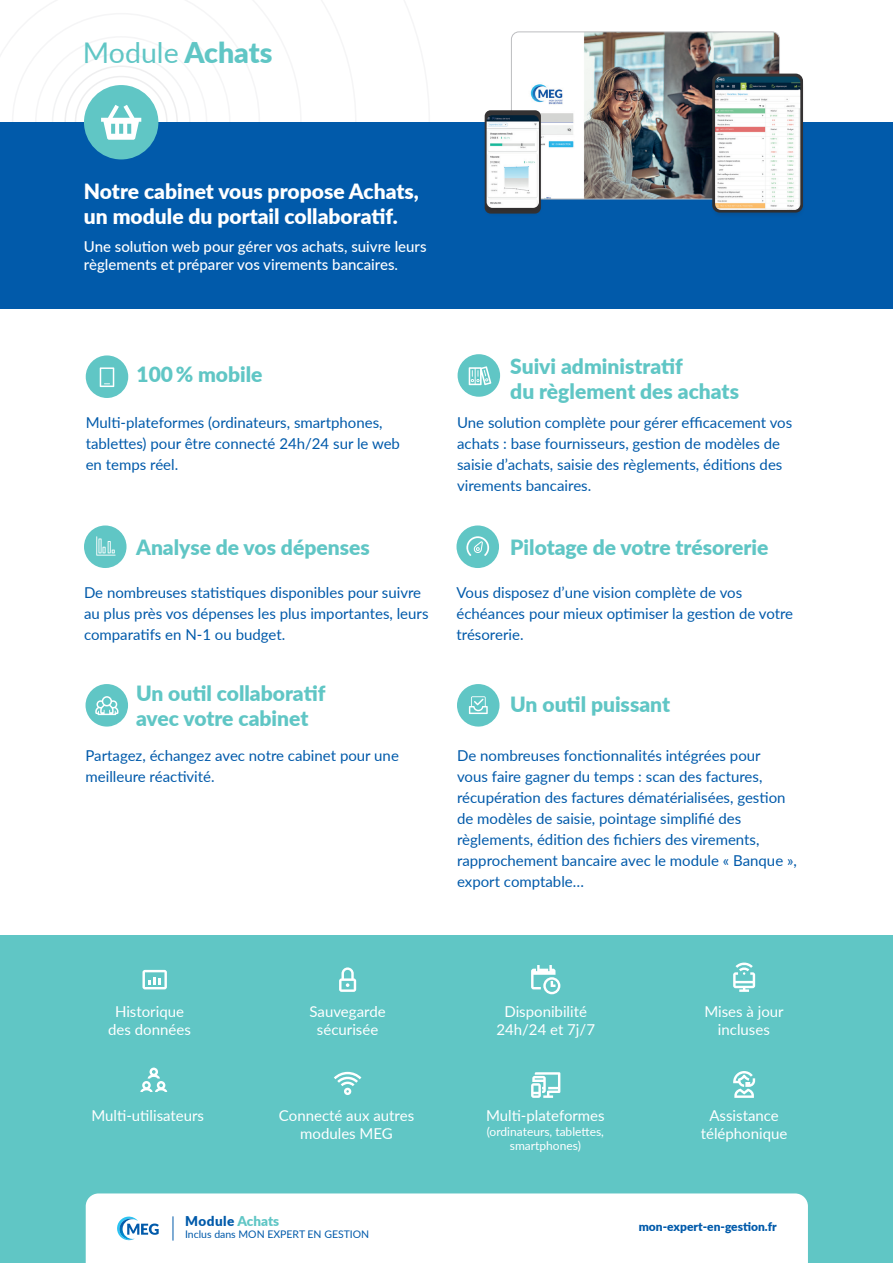
<style>
.page{position:relative;width:893px;height:1263px;background:#fff}
.page>*{position:absolute;margin:0;border:0;box-sizing:border-box;transform-origin:0 0}
.t1{font:28.5px "Lato";color:#60c6c5}
.t2{font:900 21px/25.2px "Lato";color:#60c6c5}
.t3{font:900 21px/25.2px "Lato";color:#fff}
.t4{font:15px/21px "Lato";color:#015aaa}
.t5{font:15px/18px "Lato";color:#fff;text-align:center}
.t6{font:500 15px/18px "Lato";color:#fff}
.t7{font:900 13.5px "Lato";letter-spacing:.01em;color:#015aaa}
.t8{font:12px/14.4px "Lato";color:#fff;text-align:center}
.t9{font:900 12px "Lato";color:#015aaa}
.t10{font:10.5px "Lato";color:#015aaa}
.s1{font-weight:900}
.s2{color:#60c6c5}
</style>
<div class="page">
<div style="left:0;top:935px;width:893px;height:328px;background:#60c6c5"></div>
<div style="left:0;top:122px;width:893px;height:187px;background:#015aaa"></div>
<img style="left:511px;top:32px;width:268px;height:165px">
<div style="left:511px;top:32px;width:269px;height:167px;border:1px solid #bcbdc0;border-radius:7px"></div>
<div style="left:710px;top:76px;width:95px;height:143px;background:#231f20;opacity:.2"></div>
<img style="left:715px;top:77px;width:85px;height:133px">
<div style="left:485px;top:110px;width:56px;height:104px;background:#353334;border-radius:6px"></div>
<div style="left:482px;top:115px;width:61px;height:102px;background:#231f20;opacity:.2"></div>
<img style="left:487px;top:115px;width:52px;height:93px">
<div style="left:86px;top:1193px;width:722px;height:70px;background:#fff"></div>
<svg style="left:458px;top:354px;width:42px;height:43px"></svg>
<div style="left:456px;top:525px;width:43px;height:43px;background:#60c6c5;border-radius:50%"></div>
<svg style="left:466px;top:536px;width:23px;height:20px"></svg>
<svg style="left:457px;top:684px;width:42px;height:42px"></svg>
<svg style="left:84px;top:525px;width:43px;height:43px"></svg>
<svg style="left:86px;top:684px;width:42px;height:42px"></svg>
<svg style="left:86px;top:355px;width:42px;height:43px"></svg>
<svg style="left:173px;top:1216px;width:1px;height:24px"></svg>
<svg style="left:117px;top:1216px;width:42px;height:24px"></svg>
<svg style="left:142px;top:970px;width:25px;height:19px"></svg>
<svg style="left:339px;top:967px;width:17px;height:25px"></svg>
<svg style="left:531px;top:965px;width:29px;height:29px"></svg>
<svg style="left:334px;top:1072px;width:27px;height:23px"></svg>
<svg style="left:733px;top:962px;width:22px;height:30px"></svg>
<svg style="left:531px;top:1072px;width:29px;height:26px"></svg>
<svg style="left:733px;top:1071px;width:22px;height:27px"></svg>
<svg style="left:140px;top:1067px;width:27px;height:25px"></svg>
<div style="left:84px;top:85px;width:74px;height:74px;background:#60c6c5;border-radius:50%"></div>
<svg style="left:101px;top:105px;width:40px;height:35px"></svg>
<h1 class="t1" style="left:83px;top:32px;width:191px">Module <span class="s1">Achats</span></h1>
<h2 class="t3" style="left:84px;top:178px;width:336px">Notre cabinet vous propose Achats, un module du portail collaboratif.</h2>
<p class="t6" style="left:84px;top:237px;width:344px">Une solution web pour gérer vos achats, suivre leurs règlements et préparer vos virements bancaires.</p>
<h2 class="t2" style="left:136px;top:361px;width:128px">100 % mobile</h2>
<h2 class="t2" style="left:510px;top:352px;width:230px">Suivi administratif<br>du règlement des achats</h2>
<p class="t4" style="left:86px;top:411px;width:316px">Multi-plateformes (ordinateurs, smartphones, tablettes) pour être connecté 24h/24 sur le web en temps réel.</p>
<p class="t4" style="left:457px;top:411px;width:337px">Une solution complète pour gérer efficacement vos achats : base fournisseurs, gestion de modèles de saisie d’achats, saisie des règlements, éditions des virements bancaires.</p>
<h2 class="t2" style="left:136px;top:534px;width:235px">Analyse de vos dépenses</h2>
<h2 class="t2" style="left:510px;top:534px;width:260px">Pilotage de votre trésorerie</h2>
<p class="t4" style="left:84px;top:581px;width:346px">De nombreuses statistiques disponibles pour suivre au plus près vos dépenses les plus importantes, leurs comparatifs en N-1 ou budget.</p>
<p class="t4" style="left:456px;top:581px;width:338px">Vous disposez d’une vision complète de vos échéances pour mieux optimiser la gestion de votre trésorerie.</p>
<h2 class="t2" style="left:136px;top:680px;width:191px">Un outil collaboratif avec votre cabinet</h2>
<h2 class="t2" style="left:510px;top:691px;width:161px">Un outil puissant</h2>
<p class="t4" style="left:86px;top:745px;width:315px">Partagez, échangez avec notre cabinet pour une meilleure réactivité.</p>
<p class="t4" style="left:457px;top:745px;width:341px">De nombreuses fonctionnalités intégrées pour<br>vous faire gagner du temps : scan des factures, récupération des factures dématérialisées, gestion de modèles de saisie, pointage simplifié des règlements, édition des fichiers des virements, rapprochement bancaire avec le module « Banque », export comptable…</p>
<p class="t5" style="left:108px;top:1002px;width:84px">Historique des données</p>
<p class="t5" style="left:310px;top:1002px;width:78px">Sauvegarde sécurisée</p>
<p class="t5" style="left:496px;top:1002px;width:100px">Disponibilité<br>24h/24 et 7j/7</p>
<p class="t5" style="left:704px;top:1002px;width:81px">Mises à jour incluses</p>
<p class="t5" style="left:91px;top:1106px;width:114px">Multi-utilisateurs</p>
<p class="t5" style="left:279px;top:1106px;width:137px">Connecté aux autres modules MEG</p>
<p class="t5" style="left:486px;top:1106px;width:120px">Multi-plateformes</p>
<p class="t8" style="left:487px;top:1123px;width:119px">(ordinateurs, tablettes, smartphones)</p>
<p class="t5" style="left:701px;top:1106px;width:88px">Assistance téléphonique</p>
<p class="t7" style="left:185px;top:1211px;width:96px">Module <span class="s2">Achats</span></p>
<p class="t10" style="left:185px;top:1227px;width:186px">Inclus dans MON EXPERT EN GESTION</p>
<p class="t9" style="left:639px;top:1218px;width:140px">mon-expert-en-gestion.fr</p>
</div>
